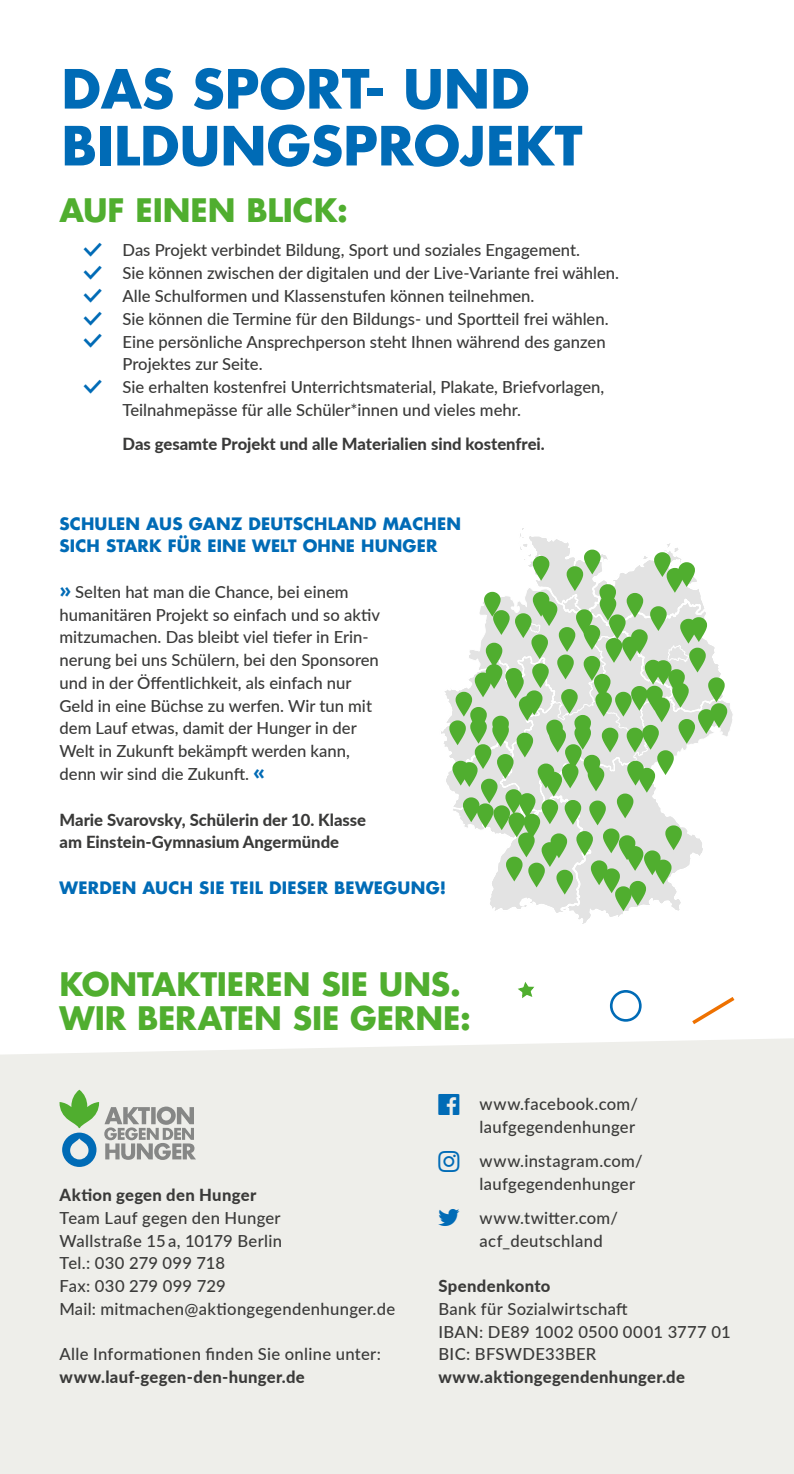
<style>
.page{position:relative;width:794px;height:1474px;background:#fff}
.page>*{position:absolute;margin:0;border:0;box-sizing:border-box;transform-origin:0 0}
.t1{font:700 52.5px/56.9px "Futura Std";color:#006bb6}
.t2{font:700 31.5px/34.1px "Futura Std";letter-spacing:-.005em;color:#50ae2f}
.t3{font:500 16.62px/22.8px "Lato";color:#3a3a39}
.t4{font:500 16.62px/22.8px "Lato";letter-spacing:.02em;color:#3a3a39}
.t5{font:800 16.62px/22.8px "Lato";color:#3a3a39}
.t6{font:700 16.62px/22.8px "Futura Std";letter-spacing:.01em;color:#006bb6}
.t7{font:800 16.62px "Lato";letter-spacing:.02em;color:#3a3a39}
.t8{font:16.62px "iconmonstr iconic font";color:#006bb6}
.s1{font-family:"Futura Std";font-weight:700;font-size:19.25px;color:#006bb6}
</style>
<div class="page">
<div style="left:0;top:1038px;width:794px;height:435px;background:#eeeeea"></div>
<svg style="left:441px;top:528px;width:292px;height:396px"></svg>
<svg style="left:692px;top:997px;width:43px;height:28px"></svg>
<svg style="left:610px;top:990px;width:31px;height:31px"></svg>
<svg style="left:518px;top:982px;width:17px;height:16px"></svg>
<hr style="left:791px;top:871px;width:3px;height:170px;background:#fff">
<svg style="left:60px;top:1089px;width:136px;height:77px;background:#bbc8c1"></svg>
<svg style="left:438px;top:1093px;width:21px;height:22px"></svg>
<svg style="left:438px;top:1150px;width:21px;height:21px"></svg>
<svg style="left:438px;top:1208px;width:21px;height:18px"></svg>
<h1 class="t1" style="left:61px;top:60px;width:522px">DAS SPORT- UND<br>BILDUNGSPROJEKT</h1>
<h2 class="t2" style="left:60px;top:193px;width:290px">AUF EINEN BLICK:</h2>
<p class="t8" style="left:84px;top:243px;width:18px">)</p>
<p class="t3" style="left:123px;top:238px;width:459px">Das Projekt verbindet Bildung, Sport und soziales Engagement.</p>
<p class="t8" style="left:84px;top:265px;width:18px">)</p>
<p class="t3" style="left:123px;top:261px;width:498px">Sie können zwischen der digitalen und der Live-Variante frei wählen.</p>
<p class="t8" style="left:84px;top:288px;width:18px">)</p>
<p class="t3" style="left:123px;top:284px;width:413px">Alle Schulformen und Klassenstufen können teilnehmen.</p>
<p class="t8" style="left:84px;top:311px;width:18px">)</p>
<p class="t3" style="left:123px;top:306px;width:487px">Sie können die Termine für den Bildungs- und Sportteil frei wählen.</p>
<p class="t8" style="left:84px;top:334px;width:18px">)</p>
<p class="t3" style="left:123px;top:329px;width:484px">Eine persönliche Ansprechperson steht Ihnen während des ganzen<br>Projektes zur Seite.</p>
<p class="t8" style="left:84px;top:379px;width:18px">)</p>
<p class="t3" style="left:123px;top:375px;width:483px">Sie erhalten kostenfrei Unterrichtsmaterial, Plakate, Briefvorlagen,<br>Teilnahmepässe für alle Schüler*innen und vieles mehr.</p>
<p class="t5" style="left:123px;top:432px;width:424px">Das gesamte Projekt und alle Materialien sind kostenfrei.</p>
<p class="t6" style="left:60px;top:512px;width:403px">SCHULEN AUS GANZ DEUTSCHLAND MACHEN<br>SICH STARK FÜR EINE WELT OHNE HUNGER</p>
<p class="t3" style="left:60px;top:580px;width:322px"><span class="s1">»</span> Selten hat man die Chance, bei einem humanitären Projekt so einfach und so aktiv mitzumachen. Das bleibt viel tiefer in Erin&shy;nerung bei uns Schülern, bei den Sponsoren und in der Öffentlichkeit, als einfach nur Geld in eine Büchse zu werfen. Wir tun mit dem Lauf etwas, damit der Hunger in der Welt in Zukunft bekämpft werden kann, denn wir sind die Zukunft. <span class="s1">«</span></p>
<p class="t5" style="left:60px;top:807px;width:308px">Marie Svarovsky, Schülerin der 10. Klasse am Einstein-Gymnasium Angermünde</p>
<p class="t6" style="left:60px;top:876px;width:388px">WERDEN AUCH SIE TEIL DIESER BEWEGUNG!</p>
<h2 class="t2" style="left:60px;top:967px;width:413px">KONTAKTIEREN SIE UNS.<br>WIR BERATEN SIE GERNE:</h2>
<p class="t7" style="left:60px;top:1182px;width:198px">Aktion gegen den Hunger</p>
<p class="t4" style="left:60px;top:1205px;width:337px">Team Lauf gegen den Hunger<br>Wallstraße 15 a, 10179 Berlin<br>Tel.: 030 279 099 718<br>Fax: 030 279 099 729<br>Mail: mitmachen@aktiongegendenhunger.de</p>
<p class="t4" style="left:60px;top:1342px;width:323px">Alle Informationen finden Sie online unter:</p>
<p class="t7" style="left:60px;top:1364px;width:247px">www.lauf-gegen-den-hunger.de</p>
<p class="t4" style="left:479px;top:1091px;width:160px">www.facebook.com/ laufgegendenhunger</p>
<p class="t4" style="left:479px;top:1148px;width:165px">www.instagram.com/ laufgegendenhunger</p>
<p class="t4" style="left:479px;top:1205px;width:140px">www.twitter.com/ acf_deutschland</p>
<p class="t7" style="left:438px;top:1273px;width:113px">Spendenkonto</p>
<p class="t4" style="left:438px;top:1296px;width:294px">Bank für Sozialwirtschaft<br>IBAN: DE89 1002 0500 0001 3777 01<br>BIC: BFSWDE33BER</p>
<p class="t7" style="left:438px;top:1364px;width:248px">www.aktiongegendenhunger.de</p>
</div>
